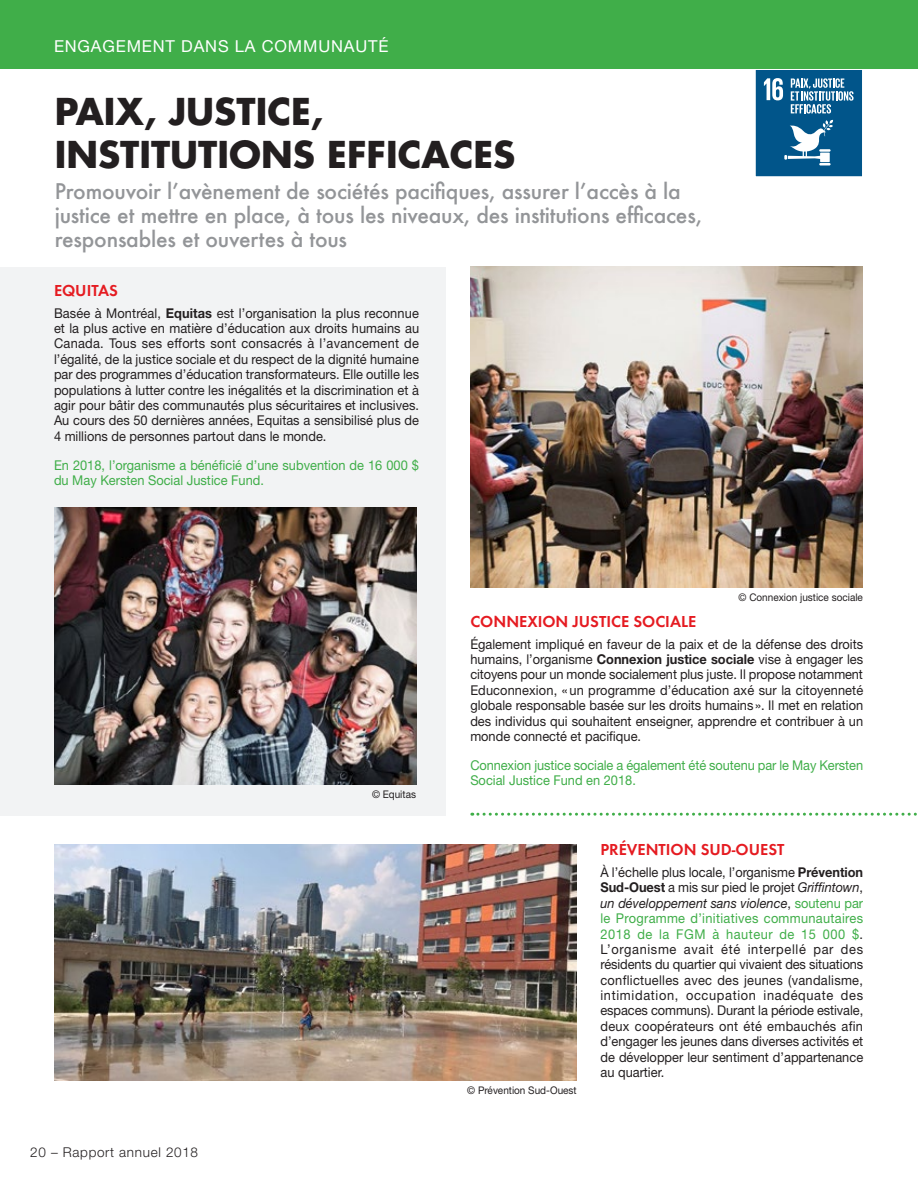
<style>
.page{position:relative;width:918px;height:1188px;background:#fff}
.page>*{position:absolute;margin:0;border:0;box-sizing:border-box;transform-origin:0 0}
.GRAND_TITRE{font:700 36px/43.2px "Futura Std";color:#231f20}
.Sous-Titre_de_titre{font:500 21px/24px "Futura";letter-spacing:-.01em;color:#939598}
.Sous-Titre_Rouge_NoS{font:600 16.5px "Futura";color:#e51b21}
.t1{font:16.5px "Helvetica Neue LT Std";letter-spacing:.05em;color:#fff}
.texte_régulier{font:13.5px/15.3px "Helvetica Neue LT Std";color:#231f20;text-align:justify;scale:.95 1}
.texte_régulier-2{font:13.5px/15.3px "Helvetica Neue LT Std";color:#40ae49;scale:.95 1}
.t2{font:300 13.5px "Helvetica Neue LT Std";letter-spacing:.05em;color:#231f20}
.texte_régulier-3{font:10.5px "Helvetica Neue LT Std";color:#231f20;scale:.95 1}
.s1{font-weight:700}
.s2{font-style:italic}
.s3{color:#40ae49}
</style>
<div class="page">
<div style="left:0;top:267px;width:445px;height:549px;background:#f2f3f4"></div>
<img style="left:54px;top:508px;width:362px;height:276px">
<img style="left:470px;top:267px;width:393px;height:320px">
<svg style="left:472px;top:813px;width:445px;height:3px"></svg>
<img style="left:54px;top:844px;width:523px;height:236px">
<div style="left:756px;top:69px;width:107px;height:108px;background:#01558a"></div>
<svg style="left:784px;top:120px;width:49px;height:45px"></svg>
<svg style="left:764px;top:78px;width:19px;height:22px"></svg>
<svg style="left:791px;top:78px;width:63px;height:36px"></svg>
<div style="left:754px;top:68px;width:110px;height:110px;border:2px solid #fff"></div>
<div style="left:0;top:0;width:918px;height:68px;background:#40ae49"></div>
<p class="t1" style="left:54px;top:37px;width:336px">ENGAGEMENT DANS LA COMMUNAUTÉ</p>
<p class="GRAND_TITRE" style="left:55px;top:89px;width:462px">PAIX, JUSTICE,<br>INSTITUTIONS EFFICACES</p>
<p class="Sous-Titre_de_titre" style="left:55px;top:179px;width:649px">Promouvoir l’avènement de sociétés pacifiques, assurer l’accès à la justice et mettre en place, à tous les niveaux, des institutions efficaces, responsables et ouvertes à tous</p>
<p class="Sous-Titre_Rouge_NoS" style="left:54px;top:280px;width:65px">EQUITAS</p>
<p class="texte_régulier" style="left:54px;top:305px;width:386px">Basée à Montréal, <span class="s1">Equitas</span> est l’organisation la plus reconnue et la plus active en matière d’éducation aux droits humains au Canada. Tous ses efforts sont consacrés à l’avancement de l’égalité, de la justice sociale et du respect de la dignité humaine par des programmes d’éducation transformateurs. Elle outille les populations à lutter contre les inégalités et la discrimination et à agir pour bâtir des communautés plus sécuritaires et inclusives.<br>Au cours des 50 dernières années, Equitas a sensibilisé plus de 4 millions de personnes partout dans le monde.</p>
<p class="texte_régulier-2" style="left:54px;top:457px;width:386px">En 2018, l’organisme a bénéficié d’une subvention de 16 000 $ du May Kersten Social Justice Fund.</p>
<p class="texte_régulier-3" style="left:739px;top:591px;width:132px">© Connexion justice sociale</p>
<p class="t2" style="left:30px;top:1144px;width:169px">20 – Rapport annuel 2018</p>
<p class="texte_régulier-3" style="left:372px;top:788px;width:48px">© Equitas</p>
<p class="Sous-Titre_Rouge_NoS" style="left:470px;top:611px;width:227px">CONNEXION JUSTICE SOCIALE</p>
<p class="texte_régulier" style="left:470px;top:636px;width:415px">Également impliqué en faveur de la paix et de la défense des droits humains, l’organisme <span class="s1">Connexion justice sociale</span> vise à engager les citoyens pour un monde socialement plus juste. Il propose notamment Educonnexion, «un programme d’éducation axé sur la citoyenneté globale responsable basée sur les droits humains». Il met en relation des individus qui souhaitent enseigner, apprendre et contribuer à un monde connecté et pacifique.</p>
<p class="texte_régulier-2" style="left:470px;top:757px;width:415px">Connexion justice sociale a également été soutenu par le May Kersten<br>Social Justice Fund en 2018.</p>
<p class="texte_régulier-3" style="left:467px;top:1084px;width:117px">© Prévention Sud-Ouest</p>
<p class="Sous-Titre_Rouge_NoS" style="left:600px;top:840px;width:186px">PRÉVENTION SUD-OUEST</p>
<p class="texte_régulier" style="left:600px;top:864px;width:278px">À l’échelle plus locale, l’organisme <span class="s1">Prévention Sud-Ouest</span> a mis sur pied le projet <span class="s2">Griffintown</span>, <span class="s2">un développement sans violence</span>, <span class="s3">soutenu par le Programme d’initiatives communautaires 2018 de la FGM à hauteur de 15 000 $</span>.<br>L’organisme avait été interpellé par des résidents du quartier qui vivaient des situations conflictuelles avec des jeunes (vandalisme, intimidation, occupation inadéquate des espaces communs). Durant la période estivale, deux coopérateurs ont été embauchés afin d’engager les jeunes dans diverses activités et de développer leur sentiment d’appartenance au quartier.</p>
</div>
